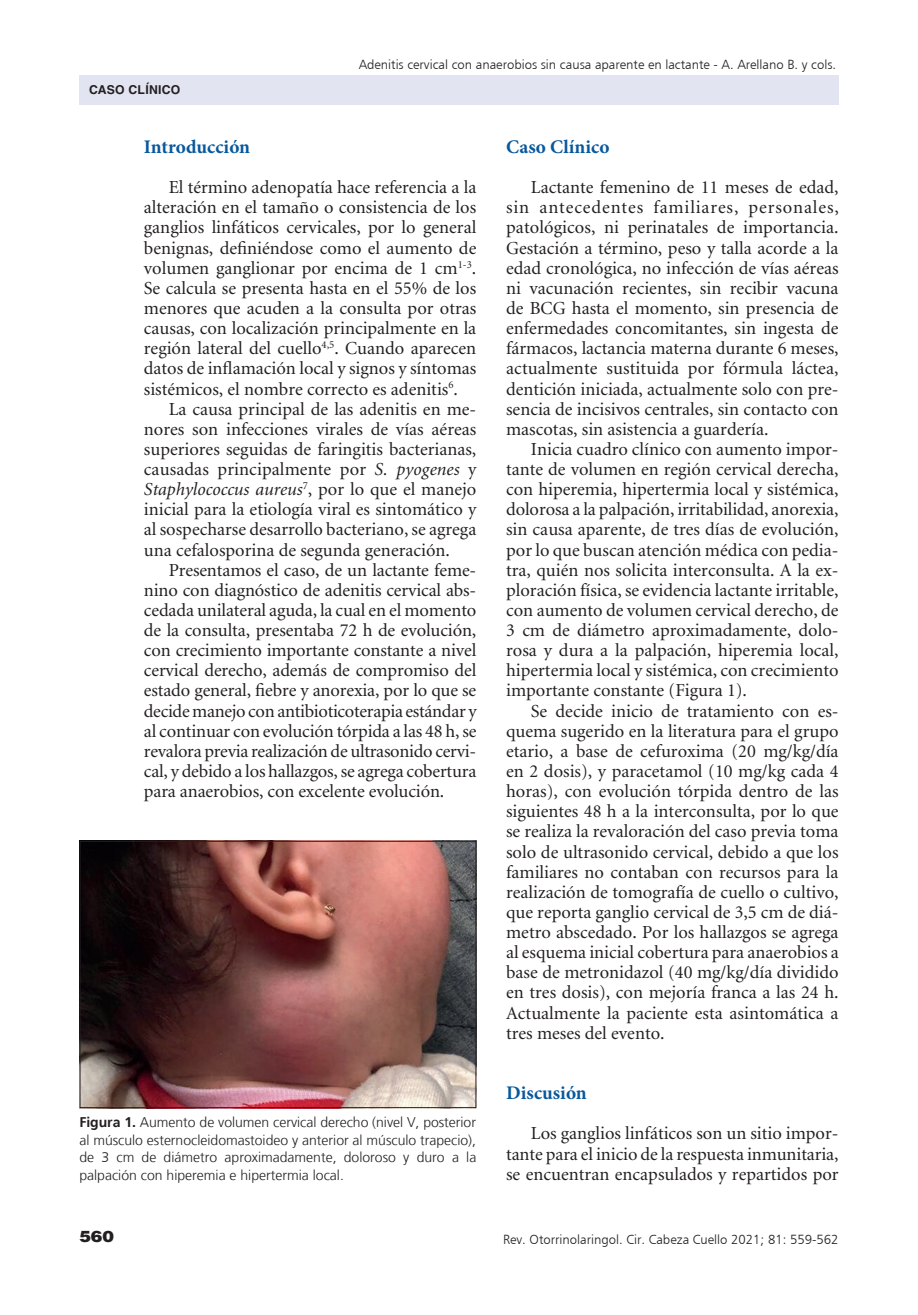
<style>
.page{position:relative;width:918px;height:1315px;background:#fff}
.page>*{position:absolute;margin:0;border:0;box-sizing:border-box;transform-origin:0 0}
._5-subtitulo{font:700 19.25px "Minion Pro";color:#07589d}
._1texto{font:18.38px/20.1px "Minion";color:#231f20;text-align:justify}
.t1{font:900 15.75px "Helvetica LT Std";color:#231f20;scale:1.1 1}
._7-tabla{font:300 14px/17.5px "Frutiger LT";color:#231f20;text-align:justify}
.t2{font:13.12px "Humanist 777 BT Light B";color:#231f20}
.t3{font:700 12.25px "Helvetica LT Std";color:#231f20}
.s1{font-style:italic}
.s2{font-weight:700}
</style>
<div class="page">
<div style="left:79px;top:75px;width:759px;height:30px;background:#e2e5f1"></div>
<img style="left:82px;top:843px;width:392px;height:263px">
<div style="left:80px;top:841px;width:396px;height:267px;border:1px solid #231f20"></div>
<p class="t3" style="left:89px;top:82px;width:19px">Caso</p>
<p class="t3" style="left:129px;top:82px;width:17px">Clínico</p>
<p class="t2" style="left:359px;top:56px;width:479px">Adenitis cervical con anaerobios sin causa aparente en lactante - A. Arellano B. y cols.</p>
<p class="_5-subtitulo" style="left:144px;top:133px;width:108px">Introducción</p>
<p class="_1texto" style="left:144px;top:178px;width:334px;text-indent:25px">El término adenopatía hace referencia a la alteración en el tamaño o consistencia de los ganglios linfáticos cervicales, por lo general benignas, definiéndose como el aumento de volumen ganglionar por encima de 1 cm<sup>1-3</sup>.<br>Se calcula se presenta hasta en el 55% de los menores que acuden a la consulta por otras causas, con localización principalmente en la región lateral del cuello<sup>4,5</sup>. Cuando aparecen datos de inflamación local y signos y síntomas sistémicos, el nombre correcto es adenitis<sup>6</sup>.</p>
<p class="_1texto" style="left:144px;top:399px;width:334px;text-indent:25px">La causa principal de las adenitis en me&shy;nores son infecciones virales de vías aéreas superiores seguidas de faringitis bacterianas, causadas principalmente por <span class="s1">S. pyogenes</span> y <span class="s1">Staphylococcus aureus</span><sup>7</sup>, por lo que el manejo inicial para la etiología viral es sintomático y al sospecharse desarrollo bacteriano, se agrega una cefalosporina de segunda generación.</p>
<p class="_1texto" style="left:144px;top:560px;width:334px;text-indent:25px">Presentamos el caso, de un lactante feme&shy;nino con diagnóstico de adenitis cervical abs&shy;cedada unilateral aguda, la cual en el momento de la consulta, presentaba 72 h de evolución, con crecimiento importante constante a nivel cervical derecho, además de compromiso del estado general, fiebre y anorexia, por lo que se decide manejo con antibioticoterapia estándar y al continuar con evolución tórpida a las 48 h, se revalora previa realización de ultrasonido cervi&shy;cal, y debido a los hallazgos, se agrega cobertura para anaerobios, con excelente evolución.</p>
<p class="_7-tabla" style="left:79px;top:1114px;width:398px"><span class="s2">Figura 1.</span> Aumento de volumen cervical derecho (nivel V, posterior al músculo esternocleidomastoideo y anterior al músculo trapecio), de 3 cm de diámetro aproximadamente, doloroso y duro a la palpación con hiperemia e hipertermia local.</p>
<p class="t1" style="left:79px;top:1226px;width:33px">560</p>
<p class="_5-subtitulo" style="left:506px;top:133px;width:105px">Caso Clínico</p>
<p class="_1texto" style="left:506px;top:178px;width:334px;text-indent:25px">Lactante femenino de 11 meses de edad, sin antecedentes familiares, personales, patológicos, ni perinatales de importancia.<br>Gestación a término, peso y talla acorde a la edad cronológica, no infección de vías aéreas ni vacunación recientes, sin recibir vacuna de BCG hasta el momento, sin presencia de enfermedades concomitantes, sin ingesta de fármacos, lactancia materna durante 6 meses, actualmente sustituida por fórmula láctea, dentición iniciada, actualmente solo con pre&shy;sencia de incisivos centrales, sin contacto con mascotas, sin asistencia a guardería.</p>
<p class="_1texto" style="left:506px;top:440px;width:334px;text-indent:25px">Inicia cuadro clínico con aumento impor&shy;tante de volumen en región cervical derecha, con hiperemia, hipertermia local y sistémica, dolorosa a la palpación, irritabilidad, anorexia, sin causa aparente, de tres días de evolución, por lo que buscan atención médica con pedia&shy;tra, quién nos solicita interconsulta. A la ex&shy;ploración física, se evidencia lactante irritable, con aumento de volumen cervical derecho, de 3 cm de diámetro aproximadamente, dolo&shy;rosa y dura a la palpación, hiperemia local, hipertermia local y sistémica, con crecimiento importante constante (Figura 1).</p>
<p class="_1texto" style="left:506px;top:701px;width:334px;text-indent:25px">Se decide inicio de tratamiento con es&shy;quema sugerido en la literatura para el grupo etario, a base de cefuroxima (20 mg/kg/día en 2 dosis), y paracetamol (10 mg/kg cada 4 horas), con evolución tórpida dentro de las siguientes 48 h a la interconsulta, por lo que se realiza la revaloración del caso previa toma solo de ultrasonido cervical, debido a que los familiares no contaban con recursos para la realización de tomografía de cuello o cultivo, que reporta ganglio cervical de 3,5 cm de diá&shy;metro abscedado. Por los hallazgos se agrega al esquema inicial cobertura para anaerobios a base de metronidazol (40 mg/kg/día dividido en tres dosis), con mejoría franca a las 24 h.<br>Actualmente la paciente esta asintomática a tres meses del evento.</p>
<p class="_5-subtitulo" style="left:506px;top:1079px;width:82px">Discusión</p>
<p class="_1texto" style="left:506px;top:1124px;width:334px;text-indent:25px">Los ganglios linfáticos son un sitio impor&shy;tante para el inicio de la respuesta inmunitaria, se encuentran encapsulados y repartidos por</p>
<p class="t2" style="left:503px;top:1231px;width:337px">Rev. Otorrinolaringol. Cir. Cabeza Cuello 2021; 81: 559-562</p>
</div>
